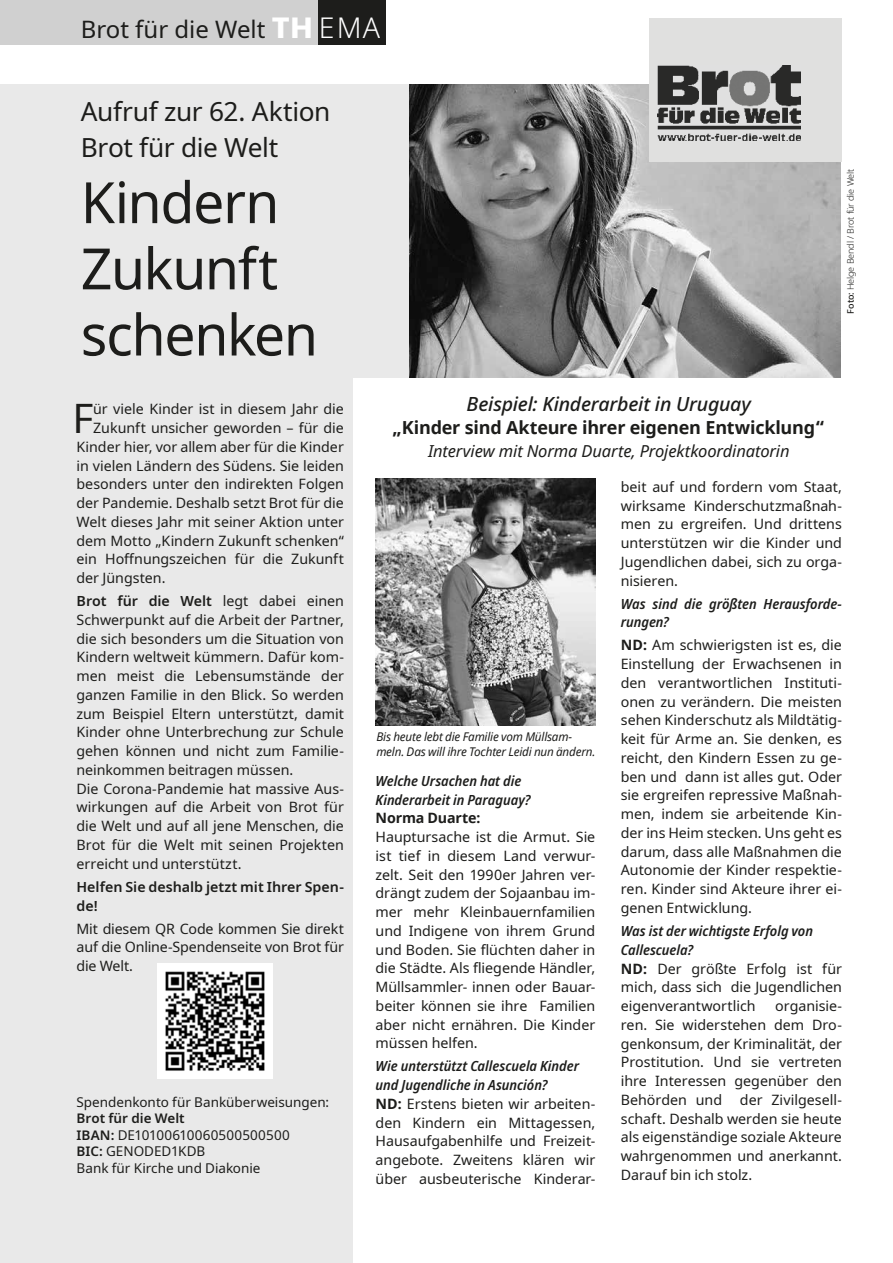
<style>
.page{position:relative;width:893px;height:1263px;background:#fff}
.page>*{position:absolute;margin:0;border:0;box-sizing:border-box;transform-origin:0 0}
.t1{font:57px/66.2px "Noto Sans";letter-spacing:-.02em;color:#1d1d1b}
.t2{font:40.5px "Noto Sans";color:#1d1d1b}
.t3{font:26.25px/36.2px "Noto Sans";letter-spacing:-.015em;color:#1d1d1b}
.t4{font:24px "Noto Sans";color:#1d1d1b}
.t5{font:italic 500 19.5px "Noto Sans";letter-spacing:-.01em;color:#1d1d1b}
.t6{font:700 18px "Noto Sans";letter-spacing:-.01em;color:#1d1d1b}
.t7{font:italic 16.5px "Noto Sans";letter-spacing:-.01em;color:#1d1d1b}
.t8{font:14.25px/18.8px "Noto Sans";color:#1d1d1b;text-align:justify}
.t9{font:italic 600 semi-condensed 14.25px/18.8px "Noto Sans";color:#1d1d1b}
.t10{font:600 14.25px/18.8px "Noto Sans";color:#1d1d1b}
.t11{font:700 14.25px "Noto Sans";letter-spacing:-.015em;color:#1d1d1b}
.t12{font:13.5px/16.5px "Noto Sans";color:#1d1d1b}
.t13{font:italic 12px/15px "Noto Sans";letter-spacing:-.015em;color:#1d1d1b}
.t14{font:300 9px "Noto Sans";letter-spacing:-.01em;color:#1d1d1b}
.s1{font-weight:800;font-size:28.5px;color:#fff}
.s2{font-weight:300;font-size:28.5px;color:#fff}
.s3{font-weight:500}
.s4{font-weight:600}
.s5{font-weight:600;font-style:italic;font-stretch:semi-condensed}
.s6{font-weight:700}
</style>
<div class="page">
<div style="left:0;top:0;width:344px;height:44px;background:#d0d0d0"></div>
<div style="left:319px;top:0;width:67px;height:45px;background:#1d1d1b"></div>
<img style="left:409px;top:84px;width:431px;height:294px">
<div style="left:0;top:84px;width:409px;height:294px;background:#e9e9e9"></div>
<div style="left:0;top:378px;width:352px;height:885px;background:#e9e9e9"></div>
<div style="left:649px;top:18px;width:193px;height:144px;background:#e0e0df"></div>
<img style="left:657px;top:66px;width:143px;height:75px">
<img style="left:376px;top:479px;width:220px;height:247px">
<img style="left:157px;top:963px;width:116px;height:115px">
<h3 class="t4" style="left:81px;top:12px;width:301px">Brot für die Welt <span class="s1">TH</span> <span class="s2">EMA</span></h3>
<h3 class="t3" style="left:81px;top:94px;width:251px">Aufruf zur 62. Aktion<br>Brot für die Welt</h3>
<h1 class="t1" style="left:81px;top:171px;width:239px">Kindern<br>Zukunft schenken</h1>
<p class="t14" style="left:844px;top:313px;width:146px;rotate:-90deg"><span class="s3">Foto:</span> Helge Bendl / Brot für die Welt</p>
<h2 class="t2" style="left:73px;top:390px;width:23px">F</h2>
<p class="t8" style="left:93px;top:400px;width:252px">ür viele Kinder ist in diesem Jahr die</p>
<p class="t8" style="left:93px;top:419px;width:252px">Zukunft unsicher geworden – für die</p>
<p class="t8" style="left:77px;top:438px;width:269px">Kinder hier, vor allem aber für die Kinder</p>
<p class="t8" style="left:77px;top:456px;width:269px">in vielen Ländern des Südens. Sie leiden</p>
<p class="t8" style="left:77px;top:475px;width:269px">besonders unter den indirekten Folgen</p>
<p class="t8" style="left:77px;top:494px;width:269px">der Pandemie. Deshalb setzt Brot für die</p>
<p class="t8" style="left:77px;top:513px;width:269px">Welt dieses Jahr mit seiner Aktion unter</p>
<p class="t8" style="left:77px;top:531px;width:269px">dem Motto „Kindern Zukunft schenken“</p>
<p class="t8" style="left:77px;top:550px;width:269px">ein Hoffnungszeichen für die Zukunft</p>
<p class="t8" style="left:77px;top:569px;width:91px">der Jüngsten.</p>
<p class="t8" style="left:77px;top:592px;width:269px;text-align:left"><span class="s4">Brot für die Welt</span> legt dabei einen Schwerpunkt auf die Arbeit der Partner, die sich besonders um die Situation von Kindern weltweit kümmern. Dafür kom&shy;men meist die Lebensumstände der ganzen Familie in den Blick. So werden zum Beispiel Eltern unterstützt, damit Kinder ohne Unterbrechung zur Schule gehen können und nicht zum Familie&shy;neinkommen beitragen müssen.<br>Die Corona-Pandemie hat massive Aus&shy;wirkungen auf die Arbeit von Brot für die Welt und auf all jene Menschen, die Brot für die Welt mit seinen Projekten erreicht und unterstützt.</p>
<p class="t10" style="left:77px;top:877px;width:269px">Helfen Sie deshalb jetzt mit Ihrer Spen&shy;de!</p>
<p class="t8" style="left:77px;top:919px;width:269px">Mit diesem QR Code kommen Sie direkt auf die Online-Spendenseite von Brot für die Welt.</p>
<p class="t12" style="left:77px;top:1094px;width:254px">Spendenkonto für Banküberweisungen:</p>
<p class="t12" style="left:77px;top:1110px;width:215px"><span class="s4">Brot für die Welt<br>IBAN:</span> DE10100610060500500500<br><span class="s4">BIC:</span> GENODED1KDB<br>Bank für Kirche und Diakonie</p>
<h3 class="t5" style="left:467px;top:390px;width:286px">Beispiel: Kinderarbeit in Uruguay</h3>
<p class="t6" style="left:393px;top:415px;width:434px">„Kinder sind Akteure ihrer eigenen Entwicklung“</p>
<p class="t7" style="left:428px;top:440px;width:363px">Interview mit Norma Duarte, Projektkoordinatorin</p>
<p class="t13" style="left:376px;top:729px;width:221px">Bis heute lebt die Familie vom Müllsam&shy;meln. Das will ihre Tochter Leidi nun ändern.</p>
<p class="t9" style="left:376px;top:772px;width:156px">Welche Ursachen hat die<br>Kinderarbeit in Paraguay?</p>
<p class="t11" style="left:376px;top:808px;width:107px">Norma Duarte:</p>
<p class="t8" style="left:376px;top:828px;width:221px">Hauptursache ist die Armut. Sie ist tief in diesem Land verwur&shy;zelt. Seit den 1990er Jahren ver&shy;drängt zudem der Sojaanbau im&shy;mer mehr Kleinbauernfamilien und Indigene von ihrem Grund und Boden. Sie flüchten daher in die Städte. Als fliegende Händler, Müllsammler- innen oder Bauar&shy;beiter können sie ihre Familien aber nicht ernähren. Die Kinder müssen helfen.</p>
<p class="t8" style="left:376px;top:1057px;width:221px;text-align:left"><span class="s5">Wie unterstützt Callescuela Kinder und Jugendliche in Asunción?<br></span><span class="s6">ND:</span> Erstens bieten wir arbeiten&shy;den Kindern ein Mittagessen,<br>Hausaufgabenhilfe und Freizeit&shy;angebote. Zweitens klären wir über ausbeuterische Kinderar-</p>
<p class="t8" style="left:621px;top:478px;width:223px">beit auf und fordern vom Staat, wirksame Kinderschutzmaßnah&shy;men zu ergreifen. Und drittens unterstützen wir die Kinder und Jugendlichen dabei, sich zu orga&shy;nisieren.</p>
<p class="t9" style="left:621px;top:594px;width:223px">Was sind die größten Herausforde&shy;rungen?</p>
<p class="t8" style="left:621px;top:636px;width:223px"><span class="s6">ND:</span> Am schwierigsten ist es, die Einstellung der Erwachsenen in den verantwortlichen Instituti&shy;onen zu verändern. Die meisten sehen Kinderschutz als Mildtätig&shy;keit für Arme an. Sie denken, es reicht, den Kindern Essen zu ge&shy;ben und dann ist alles gut. Oder sie ergreifen repressive Maßnah&shy;men, indem sie arbeitende Kin&shy;der ins Heim stecken. Uns geht es darum, dass alle Maßnahmen die Autonomie der Kinder respektie&shy;ren. Kinder sind Akteure ihrer ei&shy;genen Entwicklung.</p>
<p class="t8" style="left:621px;top:922px;width:223px;text-align:left"><span class="s5">Was ist der wichtigste Erfolg von<br>Callescuela?<br></span><span class="s6">ND:</span> Der größte Erfolg ist für mich, dass sich die Jugendlichen eigenverantwortlich</p>
<p class="t8" style="left:621px;top:997px;width:223px;text-indent:154px">organisie&shy;ren. Sie widerstehen dem Dro&shy;genkonsum, der Kriminalität, der Prostitution. Und sie vertreten ihre Interessen gegenüber den Behörden und</p>
<p class="t8" style="left:621px;top:1090px;width:223px;text-indent:119px">der Zivilgesell&shy;schaft. Deshalb werden sie heute als eigenständige soziale Akteure wahrgenommen und anerkannt.<br>Darauf bin ich stolz.</p>
</div>
